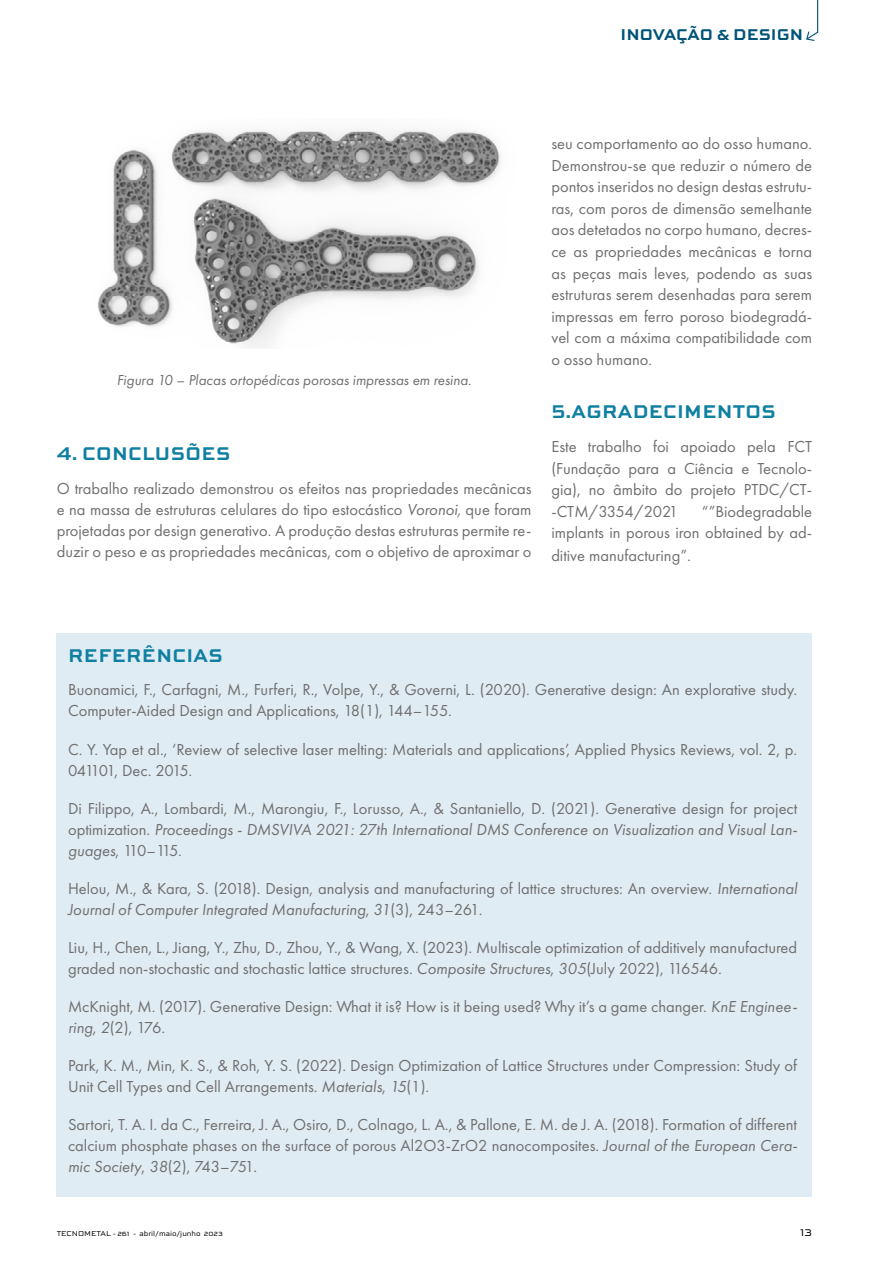
<style>
.page{position:relative;width:893px;height:1263px;background:#fff}
.page>*{position:absolute;margin:0;border:0;box-sizing:border-box;transform-origin:0 0}
.t1{font:700 19.5px "Sweet Square Pro";letter-spacing:.02em;color:#0f80a2}
.t2{font:16.5px/21.6px "Futura PT";color:#706f6f}
.t3{font:700 16.5px "Sweet Square Pro";color:#005478}
.t4{font:italic 15px "Futura PT";color:#706f6f}
.t5{font:12px "Sweet Square Pro";color:#000}
.t6{font:7.5px "Sweet Square Pro";color:#000}
.s1{font-style:italic}
</style>
<div class="page">
<svg style="left:806px;top:0;width:13px;height:41px"></svg>
<div style="left:57px;top:634px;width:755px;height:563px;background:#e0ecf3"></div>
<img style="left:97px;top:129px;width:404px;height:219px">
<p class="t3" style="left:621px;top:22px;width:184px">INOVAÇÃO &amp; DESIGN</p>
<p class="t4" style="left:117px;top:371px;width:356px">Figura 10 – Placas ortopédicas porosas impressas em resina.</p>
<p class="t1" style="left:57px;top:439px;width:175px">4. CONCLUSÕES</p>
<p class="t2" style="left:57px;top:478px;width:476px;line-height:21px;text-align:justify">O trabalho realizado demonstrou os efeitos nas propriedades mecânicas e na massa de estruturas celulares do tipo estocástico <span class="s1">Voronoi,</span> que foram projetadas por design generativo. A produção destas estruturas permite re&shy;duzir o peso e as propriedades mecânicas, com o objetivo de aproximar o</p>
<p class="t2" style="left:551px;top:133px;width:262px;text-align:justify">seu comportamento ao do osso humano.<br>Demonstrou-se que reduzir o número de pontos inseridos no design destas estrutu&shy;ras, com poros de dimensão semelhante aos detetados no corpo humano, decres&shy;ce as propriedades mecânicas e torna as peças mais leves, podendo as suas estruturas serem desenhadas para serem impressas em ferro poroso biodegradá&shy;vel com a máxima compatibilidade com o osso humano.</p>
<p class="t1" style="left:551px;top:397px;width:226px">5.AGRADECIMENTOS</p>
<p class="t2" style="left:551px;top:436px;width:262px;text-align:justify">Este trabalho foi apoiado pela FCT (Fundação para a Ciência e Tecnolo&shy;gia), no âmbito do projeto PTDC/CT--CTM/3354/2021</p>
<p class="t2" style="left:551px;top:500px;width:262px;text-align:right">“”Biodegradable<br>implants in porous iron obtained by ad-</p>
<p class="t2" style="left:551px;top:545px;width:141px">ditive manufacturing”.</p>
<p class="t1" style="left:68px;top:640px;width:156px">REFERÊNCIAS</p>
<p class="t2" style="left:68px;top:679px;width:731px;line-height:21px">Buonamici, F., Carfagni, M., Furferi, R., Volpe, Y., &amp; Governi, L. (2020). Generative design: An explorative study.<br>Computer-Aided Design and Applications, 18(1), 144–155.</p>
<p class="t2" style="left:68px;top:738px;width:731px;line-height:21px">C. Y. Yap et al., ‘Review of selective laser melting: Materials and applications’, Applied Physics Reviews, vol. 2, p.<br>041101, Dec. 2015.</p>
<p class="t2" style="left:68px;top:797px;width:731px;line-height:21px;text-align:justify">Di Filippo, A., Lombardi, M., Marongiu, F., Lorusso, A., &amp; Santaniello, D. (2021). Generative design for project optimization. <span class="s1">Proceedings - DMSVIVA 2021: 27th International DMS Conference on Visualization and Visual Lan&shy;guages</span>, 110–115.</p>
<p class="t2" style="left:68px;top:877px;width:731px;line-height:21px">Helou, M., &amp; Kara, S. (2018). Design, analysis and manufacturing of lattice structures: An overview. <span class="s1">International<br>Journal of Computer Integrated Manufacturing</span>, <span class="s1">31</span>(3), 243–261.</p>
<p class="t2" style="left:68px;top:936px;width:731px;line-height:21px">Liu, H., Chen, L., Jiang, Y., Zhu, D., Zhou, Y., &amp; Wang, X. (2023). Multiscale optimization of additively manufactured graded non-stochastic and stochastic lattice structures. <span class="s1">Composite Structures</span>, <span class="s1">305</span>(July 2022), 116546.</p>
<p class="t2" style="left:68px;top:995px;width:731px;line-height:21px">McKnight, M. (2017). Generative Design: What it is? How is it being used? Why it’s a game changer. <span class="s1">KnE Enginee&shy;ring</span>, <span class="s1">2</span>(2), 176.</p>
<p class="t2" style="left:68px;top:1054px;width:731px;line-height:21px">Park, K. M., Min, K. S., &amp; Roh, Y. S. (2022). Design Optimization of Lattice Structures under Compression: Study of<br>Unit Cell Types and Cell Arrangements. <span class="s1">Materials</span>, <span class="s1">15</span>(1).</p>
<p class="t2" style="left:68px;top:1113px;width:731px;line-height:21px;text-align:justify">Sartori, T. A. I. da C., Ferreira, J. A., Osiro, D., Colnago, L. A., &amp; Pallone, E. M. de J. A. (2018). Formation of different calcium phosphate phases on the surface of porous Al2O3-ZrO2 nanocomposites. <span class="s1">Journal of the European Cera&shy;mic Society</span>, <span class="s1">38</span>(2), 743–751.</p>
<p class="t6" style="left:57px;top:1228px;width:168px">TECNOMETAL - 261 - abril/maio/junho 2023</p>
<p class="t5" style="left:800px;top:1223px;width:14px">13</p>
</div>
